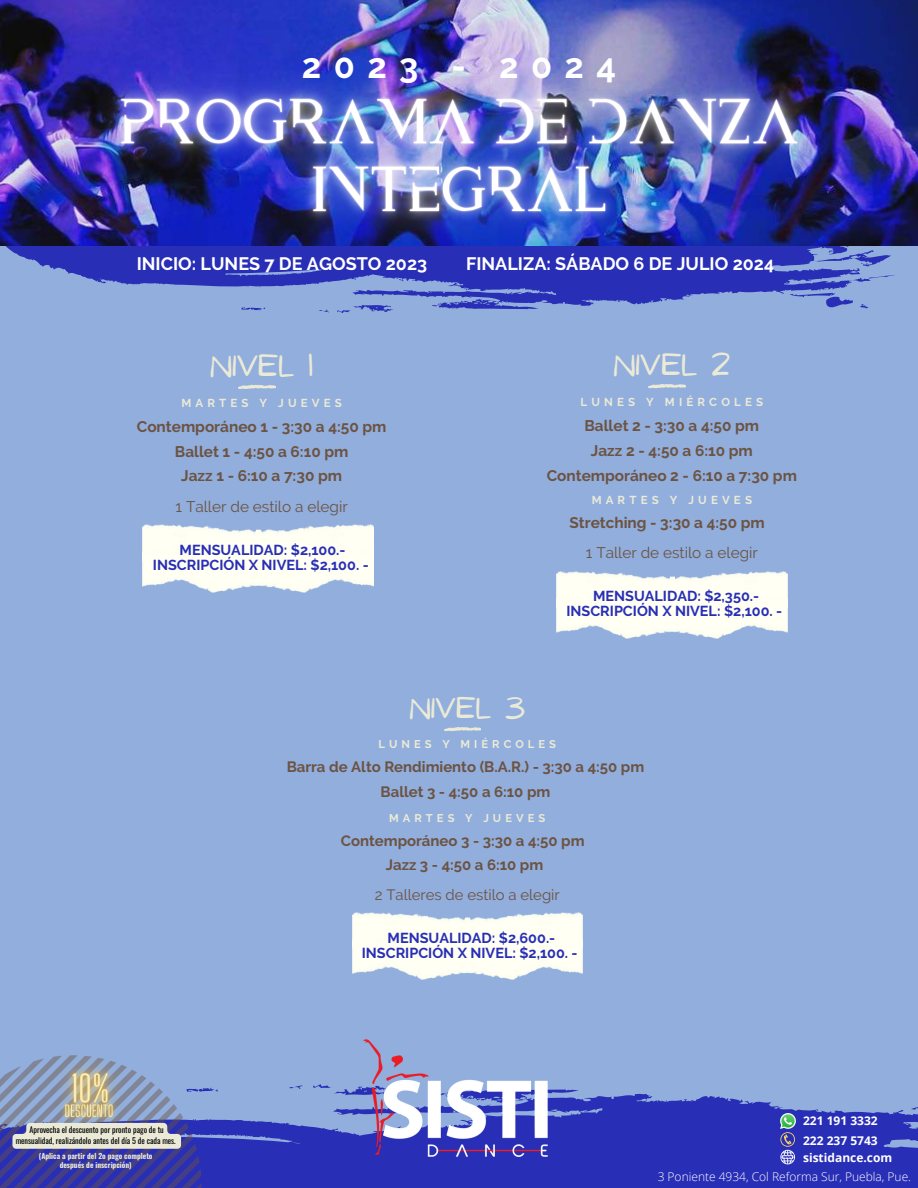
<style>
.page{position:relative;width:918px;height:1188px;background:#91aedd}
.page>*{position:absolute;margin:0;border:0;box-sizing:border-box;transform-origin:0 0}
.t1{font:700 34.5px "Raleway";letter-spacing:.36em;color:#fff}
.t2{font:28.2px "NF Ananias Regular";color:#ebead6}
.t3{font:27.45px "NF Ananias Regular";color:#ebead6}
.t4{font:700 18px "Raleway";color:#fff}
.t5{font:700 15.3px "Raleway";color:#6c5342}
.t6{font:15.3px "Raleway";color:#6c5342}
.t7{font:700 15px "Raleway";color:#6c5342}
.t8{font:15px "Raleway";color:#6c5342}
.t9{font:700 14.4px "Raleway";color:#282eb6}
.t10{font:300 12px "Open Sans";color:#fff}
.t11{font:700 12px "Open Sans";color:#fff}
.t12{font:700 11.55px "Raleway";letter-spacing:.36em;color:#ebead6}
.t13{font:700 11.25px "Raleway";letter-spacing:.36em;color:#ebead6}
.t14{font:8.1px/11.1px "Oswald";color:#000;text-align:center}
.t15{font:700 7.5px "Oswald";color:#ebead6}
</style>
<div class="page">
<svg style="left:860px;top:306px;width:9px;height:2px"></svg>
<svg style="left:828px;top:306px;width:9px;height:2px"></svg>
<svg style="left:6px;top:246px;width:889px;height:60px"></svg>
<svg style="left:432px;top:299px;width:106px;height:11px"></svg>
<svg style="left:241px;top:307px;width:24px;height:4px"></svg>
<svg style="left:319px;top:309px;width:10px;height:4px"></svg>
<svg style="left:337px;top:304px;width:57px;height:9px"></svg>
<img style="left:0;top:0;width:918px;height:246px">
<svg style="left:202px;top:1093px;width:716px;height:95px;fill:#282eb6"></svg>
<svg style="left:556px;top:1089px;width:23px;height:14px"></svg>
<svg style="left:202px;top:1087px;width:16px;height:5px"></svg>
<svg style="left:289px;top:1085px;width:14px;height:4px"></svg>
<svg style="left:313px;top:1084px;width:42px;height:13px"></svg>
<svg style="left:649px;top:384px;width:37px;height:4px"></svg>
<img style="left:674px;top:571px;width:114px;height:24px">
<img style="left:557px;top:571px;width:117px;height:24px">
<img style="left:674px;top:595px;width:114px;height:44px">
<img style="left:557px;top:595px;width:117px;height:44px">
<svg style="left:238px;top:385px;width:38px;height:4px"></svg>
<img style="left:260px;top:524px;width:114px;height:25px">
<img style="left:143px;top:524px;width:117px;height:25px">
<img style="left:260px;top:549px;width:114px;height:44px">
<img style="left:143px;top:549px;width:117px;height:44px">
<img style="left:470px;top:957px;width:113px;height:23px">
<img style="left:352px;top:957px;width:118px;height:23px">
<svg style="left:445px;top:727px;width:36px;height:4px"></svg>
<img style="left:470px;top:912px;width:113px;height:45px">
<img style="left:352px;top:912px;width:118px;height:45px">
<img style="left:355px;top:1039px;width:201px;height:124px">
<img style="left:53px;top:14px;width:813px;height:263px">
<svg style="left:0;top:1065px;width:202px;height:123px"></svg>
<img style="left:30px;top:1055px;width:122px;height:96px">
<img style="left:47px;top:1085px;width:87px;height:38px">
<svg style="left:12px;top:1123px;width:169px;height:26px;background:#dcdcd1"></svg>
<img style="left:780px;top:1114px;width:15px;height:14px">
<svg style="left:780px;top:1132px;width:15px;height:32px"></svg>
<p class="t1" style="left:302px;top:46px;width:316px">2023 - 2024</p>
<p class="t4" style="left:137px;top:253px;width:292px">INICIO: LUNES 7 DE AGOSTO 2023</p>
<p class="t4" style="left:466px;top:253px;width:310px">FINALIZA: SÁBADO 6 DE JULIO 2024</p>
<p class="t2" style="left:210px;top:350px;width:104px">NIVEL 1</p>
<p class="t12" style="left:181px;top:396px;width:162px">MARTES Y JUEVES</p>
<p class="t5" style="left:137px;top:417px;width:251px">Contemporáneo 1 - 3:30 a 4:50 pm</p>
<p class="t5" style="left:175px;top:442px;width:175px">Ballet 1 - 4:50 a 6:10 pm</p>
<p class="t5" style="left:181px;top:467px;width:162px">Jazz 1 - 6:10 a 7:30 pm</p>
<p class="t6" style="left:176px;top:497px;width:174px">1 Taller de estilo a elegir</p>
<p class="t9" style="left:180px;top:542px;width:168px">MENSUALIDAD: $2,100.-</p>
<p class="t9" style="left:153px;top:556px;width:217px">INSCRIPCIÓN X NIVEL: $2,100. -</p>
<p class="t2" style="left:613px;top:349px;width:118px">NIVEL 2</p>
<p class="t12" style="left:581px;top:395px;width:184px">LUNES Y MIÉRCOLES</p>
<p class="t5" style="left:585px;top:416px;width:176px">Ballet 2 - 3:30 a 4:50 pm</p>
<p class="t5" style="left:591px;top:441px;width:163px">Jazz 2 - 4:50 a 6:10 pm</p>
<p class="t5" style="left:547px;top:466px;width:252px">Contemporáneo 2 - 6:10 a 7:30 pm</p>
<p class="t12" style="left:592px;top:493px;width:162px">MARTES Y JUEVES</p>
<p class="t5" style="left:570px;top:514px;width:197px">Stretching - 3:30 a 4:50 pm</p>
<p class="t6" style="left:586px;top:544px;width:173px">1 Taller de estilo a elegir</p>
<p class="t9" style="left:593px;top:588px;width:168px">MENSUALIDAD: $2,350.-</p>
<p class="t9" style="left:566px;top:602px;width:217px">INSCRIPCIÓN X NIVEL: $2,100. -</p>
<p class="t3" style="left:409px;top:693px;width:117px">NIVEL 3</p>
<p class="t13" style="left:378px;top:738px;width:179px">LUNES Y MIÉRCOLES</p>
<p class="t7" style="left:287px;top:758px;width:359px">Barra de Alto Rendimiento (B.A.R.) - 3:30 a 4:50 pm</p>
<p class="t7" style="left:381px;top:783px;width:171px">Ballet 3 - 4:50 a 6:10 pm</p>
<p class="t13" style="left:389px;top:812px;width:158px">MARTES Y JUEVES</p>
<p class="t7" style="left:341px;top:832px;width:245px">Contemporáneo 3 - 3:30 a 4:50 pm</p>
<p class="t7" style="left:386px;top:856px;width:159px">Jazz 3 - 4:50 a 6:10 pm</p>
<p class="t8" style="left:375px;top:886px;width:186px">2 Talleres de estilo a elegir</p>
<p class="t14" style="left:16px;top:1124px;width:162px">Aprovecha el descuento por pronto pago de tu mensualidad, realizándolo antes del día 5 de cada mes.</p>
<p class="t15" style="left:39px;top:1150px;width:115px">(Aplica a partir del 2o pago completo</p>
<p class="t15" style="left:60px;top:1160px;width:73px">después de inscripción)</p>
<p class="t9" style="left:388px;top:930px;width:169px">MENSUALIDAD: $2,600.-</p>
<p class="t9" style="left:362px;top:944px;width:217px">INSCRIPCIÓN X NIVEL: $2,100. -</p>
<p class="t11" style="left:803px;top:1113px;width:76px">221 191 3332</p>
<p class="t11" style="left:803px;top:1132px;width:76px">222 237 5743</p>
<p class="t11" style="left:803px;top:1149px;width:91px">sistidance.com</p>
<p class="t10" style="left:658px;top:1168px;width:255px">3 Poniente 4934, Col Reforma Sur, Puebla, Pue.</p>
</div>
